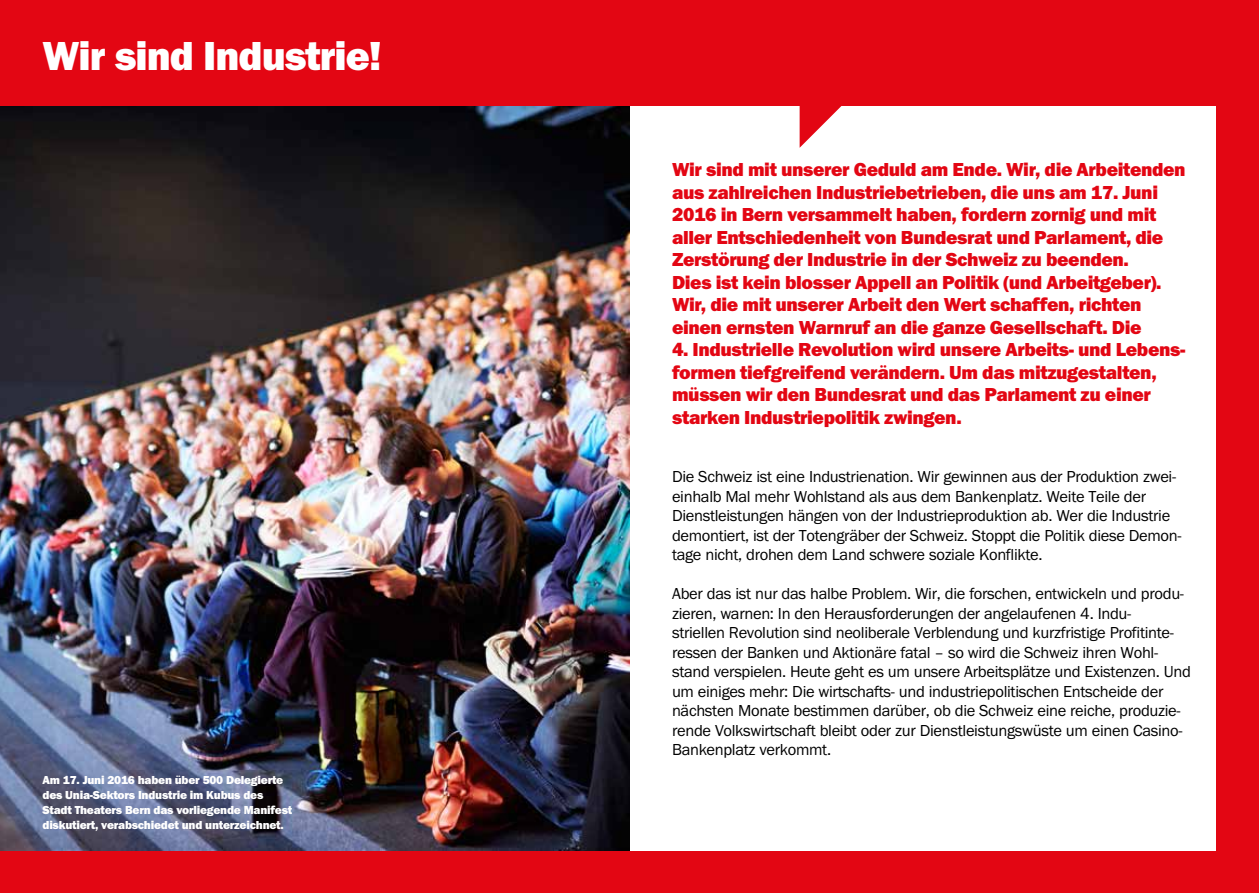
<style>
.page{position:relative;width:1259px;height:893px;background:#e30613}
.page>*{position:absolute;margin:0;border:0;box-sizing:border-box;transform-origin:0 0}
.t1{font:42px "Franklin Got URWT Hea";letter-spacing:-.025em;color:#fff}
.t2{font:19.5px/22.5px "Franklin Got URWT Hea";letter-spacing:-.02em;color:#e30613}
.t3{font:16.5px/19.5px "Franklin Got URWT Boo";letter-spacing:-.02em;color:#000}
.t4{font:12px/15px "Franklin Got URWT Hea";letter-spacing:-.02em;color:#fff}
</style>
<div class="page">
<div style="left:629px;top:106px;width:587px;height:744px;background:#fff"></div>
<img style="left:0;top:106px;width:629px;height:744px">
<svg style="left:799px;top:106px;width:43px;height:42px"></svg>
<h1 class="t1" style="left:43px;top:31px;width:341px">Wir sind Industrie!</h1>
<p class="t4" style="left:43px;top:773px;width:251px">Am 17. Juni 2016 haben über 500 Delegierte des Unia-Sektors Industrie im Kubus des Stadt Theaters Bern das vorliegende Manifest diskutiert, verabschiedet und unterzeichnet.</p>
<p class="t2" style="left:672px;top:158px;width:515px">Wir sind mit unserer Geduld am Ende. Wir, die Arbeitenden aus zahlreichen Industriebetrieben, die uns am 17. Juni 2016 in Bern versammelt haben, fordern zornig und mit aller Entschiedenheit von Bundesrat und Parlament, die Zerstörung der Industrie in der Schweiz zu beenden.<br>Dies ist kein blosser Appell an Politik (und Arbeitgeber).<br>Wir, die mit unserer Arbeit den Wert schaffen, richten einen ernsten Warnruf an die ganze Gesellschaft. Die</p>
<p class="t2" style="left:672px;top:339px;width:515px">4. Industrielle Revolution wird unsere Arbeits- und Lebens&shy;formen tiefgreifend verändern. Um das mitzugestalten, müssen wir den Bundesrat und das Parlament zu einer starken Industriepolitik zwingen.</p>
<p class="t3" style="left:672px;top:467px;width:510px">Die Schweiz ist eine Industrienation. Wir gewinnen aus der Produktion zwei&shy;einhalb Mal mehr Wohlstand als aus dem Bankenplatz. Weite Teile der Dienstleistungen hängen von der Industrieproduktion ab. Wer die Industrie demontiert, ist der Totengräber der Schweiz. Stoppt die Politik diese Demon&shy;tage nicht, drohen dem Land schwere soziale Konflikte.</p>
<p class="t3" style="left:672px;top:584px;width:520px">Aber das ist nur das halbe Problem. Wir, die forschen, entwickeln und produ&shy;zieren, warnen: In den Herausforderungen der angelaufenen 4. Indu-<br>striellen Revolution sind neoliberale Verblendung und kurzfristige Profitinte&shy;ressen der Banken und Aktionäre fatal – so wird die Schweiz ihren Wohl&shy;stand verspielen. Heute geht es um unsere Arbeitsplätze und Existenzen. Und um einiges mehr: Die wirtschafts- und industriepolitischen Entscheide der nächsten Monate bestimmen darüber, ob die Schweiz eine reiche, produzie&shy;rende Volkswirtschaft bleibt oder zur Dienstleistungswüste um einen Casino-Bankenplatz verkommt.</p>
</div>
